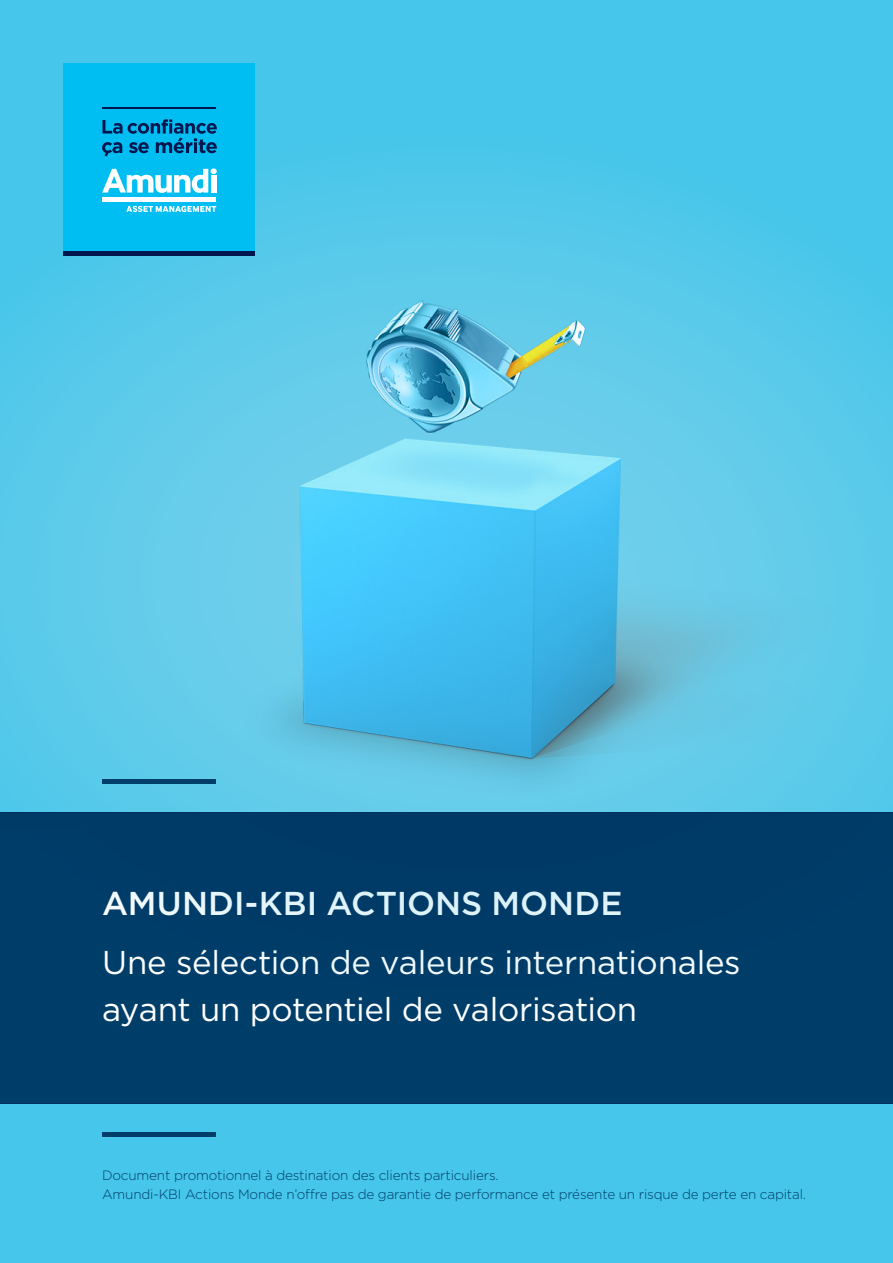
<style>
.page{position:relative;width:893px;height:1263px;background:#fff}
.page>*{position:absolute;margin:0;border:0;box-sizing:border-box;transform-origin:0 0}
.t1{font:33px/46.5px "Gotham";letter-spacing:-.01em;color:#fff}
.t2{font:500 33px "Gotham";color:#fff}
.t3{font:300 13.5px/19.5px "Gotham";letter-spacing:-.01em;color:#003e6a}
</style>
<div class="page">
<div style="left:0;top:1104px;width:893px;height:159px;background:#46c6ea"></div>
<div style="left:0;top:0;width:893px;height:828px;background:#46c6ea"></div>
<div style="left:102px;top:1132px;width:114px;height:5px;background:#003e6a"></div>
<div style="left:64px;top:64px;width:191px;height:191px;background:#00bdf2"></div>
<svg style="left:107px;top:168px;width:110px;height:13px"></svg>
<div style="left:211px;top:175px;width:5px;height:18px;background:#fff"></div>
<hr style="left:103px;top:107px;width:113px;height:1px;background:#00164e">
<svg style="left:102px;top:119px;width:115px;height:37px"></svg>
<div style="left:0;top:812px;width:893px;height:292px;background:#003e6a"></div>
<img style="left:0;top:181px;width:893px;height:631px">
<div style="left:102px;top:779px;width:114px;height:5px;background:#003e6a"></div>
<h1 class="t2" style="left:102px;top:882px;width:522px">AMUNDI-KBI ACTIONS MONDE</h1>
<h1 class="t1" style="left:102px;top:939px;width:640px">Une sélection de valeurs internationales ayant un potentiel de valorisation</h1>
<p class="t3" style="left:102px;top:1165px;width:705px">Document promotionnel à destination des clients particuliers.<br>Amundi-KBI Actions Monde n’offre pas de garantie de performance et présente un risque de perte en capital.</p>
</div>
